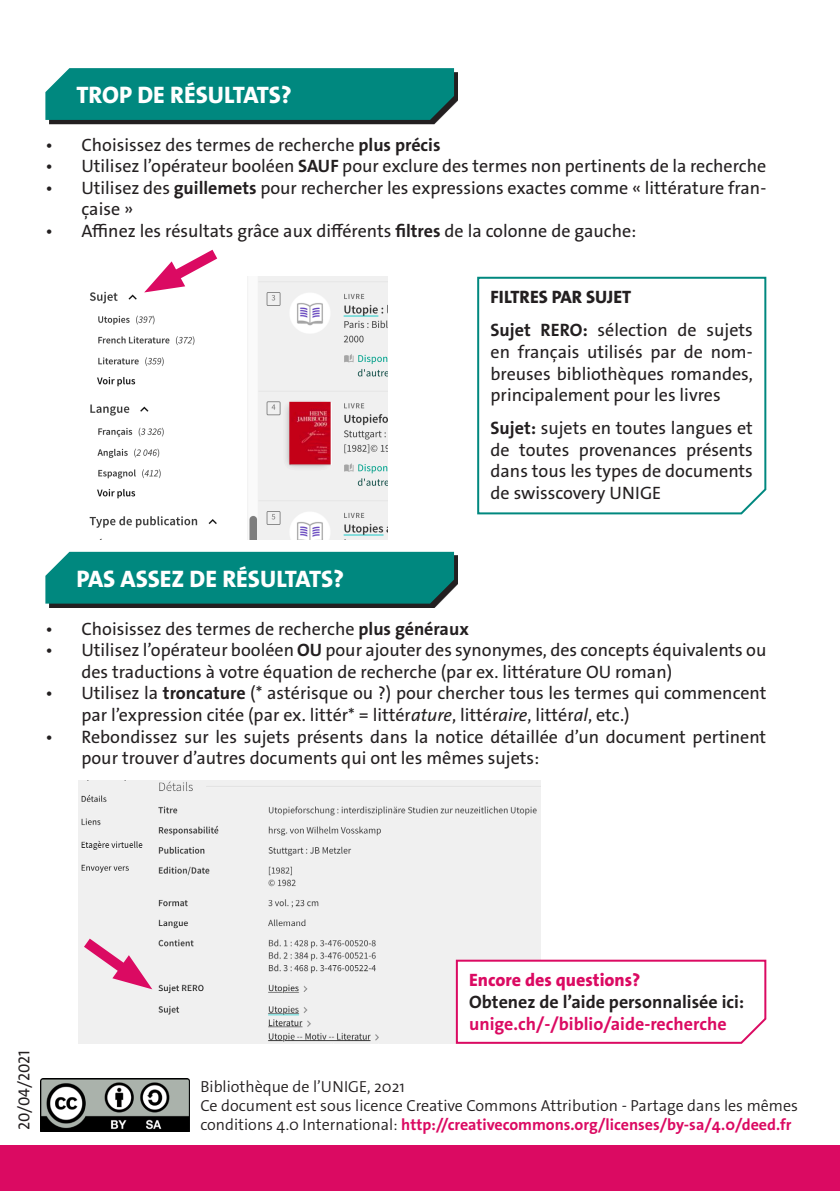
<style>
.page{position:relative;width:840px;height:1191px;background:#fff}
.page>*{position:absolute;margin:0;border:0;box-sizing:border-box;transform-origin:0 0}
.t1{font:800 24px "The Sans Os F";color:#fff}
.t2{font:18px/21.6px "The Sans Os F";color:#231f20}
.t3{font:700 18px "The Sans Os F";color:#231f20}
.t4{font:700 18px "The Sans Os F";color:#db0a62}
.t5{font:800 18px "The Sans Os F";color:#db0a62}
.t6{font:800 18px "The Sans Os F";color:#231f20}
.t7{font:300 16px/19.2px "The Sans Os F";color:#231f20}
.t8{font:16px "The Sans Os F";color:#231f20}
.s1{font-weight:700}
.s2{font-style:italic}
.s3{font-weight:700;color:#db0a62}
</style>
<div class="page">
<img style="left:41px;top:1079px;width:148px;height:52px">
<div style="left:0;top:1145px;width:839px;height:46px;background:#db0a62"></div>
<div style="left:49px;top:72px;width:409px;height:52px;background:#231f20"></div>
<div style="left:45px;top:68px;width:409px;height:52px;background:#00887f"></div>
<svg style="left:49px;top:556px;width:409px;height:52px;background:#303b3b"></svg>
<div style="left:45px;top:552px;width:409px;height:51px;background:#00887f"></div>
<img style="left:89px;top:277px;width:298px;height:262px">
<svg style="left:144px;top:249px;width:84px;height:46px"></svg>
<svg style="left:477px;top:276px;width:289px;height:239px"></svg>
<img style="left:78px;top:780px;width:462px;height:263px">
<svg style="left:454px;top:958px;width:312px;height:86px"></svg>
<svg style="left:78px;top:928px;width:74px;height:62px"></svg>
<p class="t1" style="left:76px;top:79px;width:217px">TROP DE RÉSULTATS?</p>
<p class="t2" style="left:45px;top:134px;width:396px">• Choisissez des termes de recherche <span class="s1">plus précis</span></p>
<p class="t2" style="left:45px;top:155px;width:722px">• Utilisez l’opérateur booléen <span class="s1">SAUF</span> pour exclure des termes non pertinents de la recherche</p>
<p class="t2" style="left:81px;top:177px;width:686px;text-indent:-36px">• Utilisez des <span class="s1">guillemets</span> pour rechercher les expressions exactes comme « littérature fran&shy;çaise »</p>
<p class="t2" style="left:45px;top:220px;width:592px">• Affinez les résultats grâce aux différents <span class="s1">filtres</span> de la colonne de gauche:</p>
<p class="t6" style="left:490px;top:286px;width:142px">FILTRES PAR SUJET</p>
<p class="t2" style="left:490px;top:320px;width:264px;text-align:justify"><span class="s1">Sujet RERO:</span> sélection de sujets en français utilisés par de nom&shy;breuses bibliothèques romandes, principalement pour les livres</p>
<p class="t2" style="left:490px;top:417px;width:264px;text-align:justify"><span class="s1">Sujet:</span> sujets en toutes langues et de toutes provenances présents dans tous les types de documents de swisscovery UNIGE</p>
<p class="t1" style="left:76px;top:563px;width:269px">PAS ASSEZ DE RÉSULTATS?</p>
<p class="t2" style="left:45px;top:618px;width:424px">• Choisissez des termes de recherche <span class="s1">plus généraux</span></p>
<p class="t2" style="left:81px;top:639px;width:686px;text-indent:-36px">• Utilisez l’opérateur booléen <span class="s1">OU</span> pour ajouter des synonymes, des concepts équivalents ou des traductions à votre équation de recherche (par ex. littérature OU roman)</p>
<p class="t2" style="left:81px;top:682px;width:686px;text-indent:-36px">• Utilisez la <span class="s1">troncature</span> (* astérisque ou ?) pour chercher tous les termes qui commencent par l’expression citée (par ex. littér* = littér<span class="s2">ature</span>, littér<span class="s2">aire</span>, littér<span class="s2">al</span>, etc.)</p>
<p class="t2" style="left:81px;top:726px;width:686px;text-indent:-36px">• Rebondissez sur les sujets présents dans la notice détaillée d’un document pertinent pour trouver d’autres documents qui ont les mêmes sujets:</p>
<p class="t8" style="left:14px;top:1130px;width:81px;rotate:-90deg">20/04/2021</p>
<p class="t5" style="left:469px;top:968px;width:173px">Encore des questions?</p>
<p class="t3" style="left:469px;top:990px;width:276px">Obtenez de l’aide personnalisée ici:</p>
<p class="t4" style="left:469px;top:1012px;width:259px">unige.ch/-/biblio/aide-recherche</p>
<p class="t7" style="left:200px;top:1077px;width:206px">Bibliothèque de l’UNIGE, 2021</p>
<p class="t7" style="left:200px;top:1096px;width:598px">Ce document est sous licence Creative Commons Attribution - Partage dans les mêmes conditions 4.0 International: <span class="s3">http://creativecommons.org/licenses/by-sa/4.0/deed.fr</span></p>
</div>
